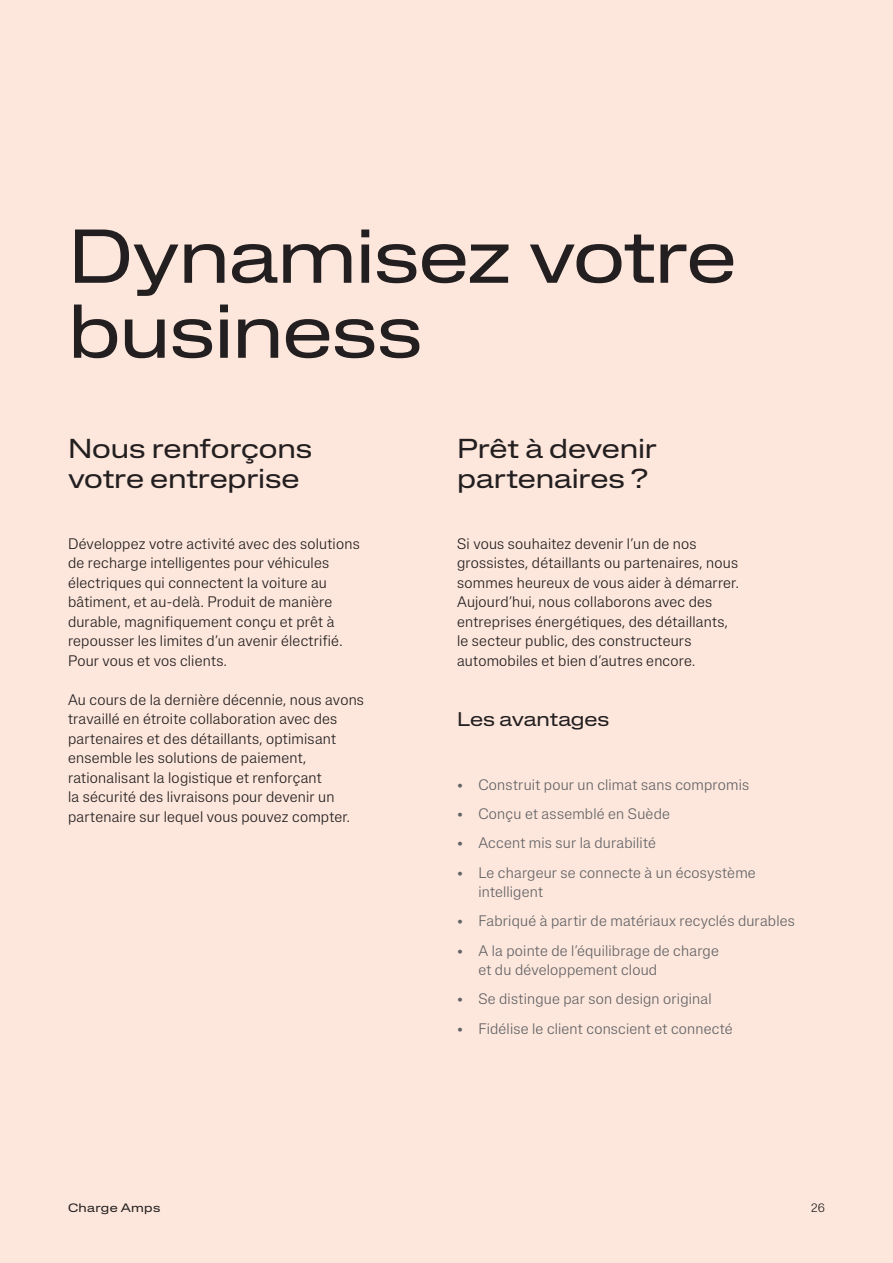
<style>
.page{position:relative;width:893px;height:1263px;background:#fde7dc}
.page>*{position:absolute;margin:0;border:0;box-sizing:border-box;transform-origin:0 0}
.Headline_50_50{font:expanded 75px/75px "Lateral";letter-spacing:-.015em;color:#231f20}
.Headline_18_20{font:expanded 27px/30px "Lateral";letter-spacing:-.005em;color:#231f20}
.Headline_13_17{font:expanded 19.5px "Lateral";letter-spacing:-.005em;color:#231f20}
.Body_10_13{font:300 15px/19.5px "Lateral Standard";letter-spacing:.015em;color:#231f20}
.t1{font:300 15px/19.5px "Lateral Standard";letter-spacing:.015em;color:#636366}
.t2{font:expanded 12px "Lateral";letter-spacing:.025em;color:#231f20}
.t3{font:300 12px "Lateral Standard";color:#231f20}
</style>
<div class="page">
<p class="Headline_50_50" style="left:68px;top:218px;width:670px">Dynamisez votre business</p>
<p class="Headline_18_20" style="left:68px;top:433px;width:246px">Nous renforçons votre entreprise</p>
<p class="Headline_18_20" style="left:457px;top:433px;width:201px">Prêt à devenir partenaires ?</p>
<p class="Body_10_13" style="left:68px;top:534px;width:293px">Développez votre activité avec des solutions de recharge intelligentes pour véhicules électriques qui connectent la voiture au bâtiment, et au-delà. Produit de manière durable, magnifiquement conçu et prêt à repousser les limites d’un avenir électrifié.<br>Pour vous et vos clients.</p>
<p class="Body_10_13" style="left:68px;top:690px;width:297px">Au cours de la dernière décennie, nous avons travaillé en étroite collaboration avec des partenaires et des détaillants, optimisant ensemble les solutions de paiement, rationalisant la logistique et renforçant<br>la sécurité des livraisons pour devenir un partenaire sur lequel vous pouvez compter.</p>
<p class="Body_10_13" style="left:457px;top:534px;width:283px">Si vous souhaitez devenir l’un de nos grossistes, détaillants ou partenaires, nous sommes heureux de vous aider à démarrer.<br>Aujourd’hui, nous collaborons avec des entreprises énergétiques, des détaillants, le secteur public, des constructeurs automobiles et bien d’autres encore.</p>
<p class="Headline_13_17" style="left:457px;top:707px;width:154px">Les avantages</p>
<p class="t1" style="left:457px;top:775px;width:294px">• Construit pour un climat sans compromis</p>
<p class="t1" style="left:457px;top:804px;width:214px">• Conçu et assemblé en Suède</p>
<p class="t1" style="left:457px;top:833px;width:200px">• Accent mis sur la durabilité</p>
<p class="t1" style="left:478px;top:862px;width:279px;text-indent:-21px">• Le chargeur se connecte à un écosystème intelligent</p>
<p class="t1" style="left:457px;top:911px;width:339px">• Fabriqué à partir de matériaux recyclés durables</p>
<p class="t1" style="left:478px;top:940px;width:242px;text-indent:-21px">• A la pointe de l’équilibrage de charge et du développement cloud</p>
<p class="t1" style="left:457px;top:989px;width:256px">• Se distingue par son design original</p>
<p class="t1" style="left:457px;top:1018px;width:277px">• Fidélise le client conscient et connecté</p>
<p class="t2" style="left:68px;top:1201px;width:94px">Charge Amps</p>
<p class="t3" style="left:811px;top:1201px;width:15px">26</p>
</div>
